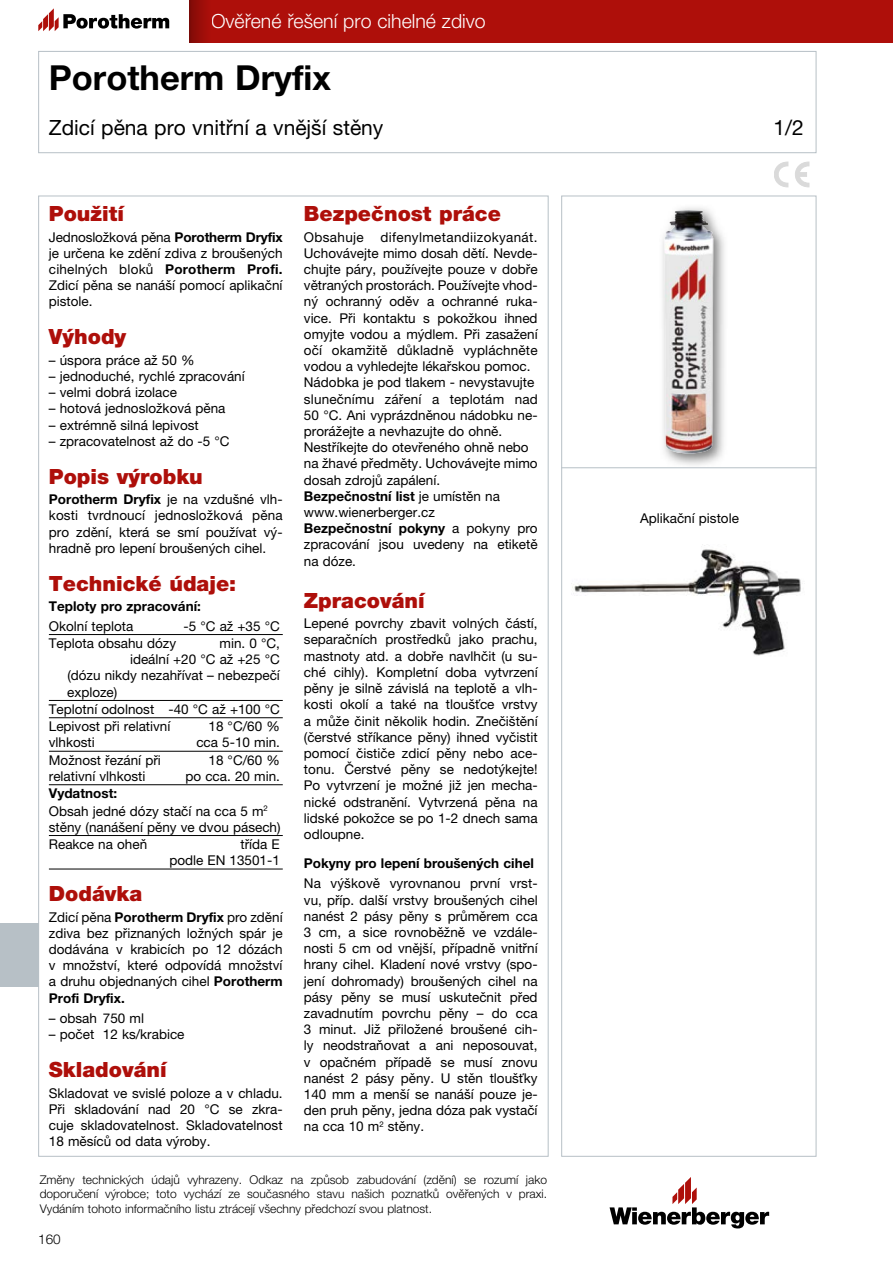
<style>
.page{position:relative;width:893px;height:1263px;background:#fff}
.page>*{position:absolute;margin:0;border:0;box-sizing:border-box;transform-origin:0 0}
.t1{font:700 34.5px "Helvetica Neue LT Pro";color:#000}
.t2{font:900 21px "Helvetica Neue LT Pro";color:#ae0f0a}
.t3{font:21px "Helvetica Neue LT Pro";color:#000}
.t4{font:300 19.5px "Helvetica Neue LT Pro";color:#fff}
.t5{font:13.5px/16.2px "Helvetica Neue LT Pro";color:#000;text-align:justify}
.t6{font:700 13.5px "Helvetica Neue LT Pro";color:#000}
.t7{font:300 13.5px "Helvetica Neue LT Pro";color:#000}
.t8{font:300 12px/14.4px "Helvetica Neue LT Pro";color:#000;text-align:justify}
.s1{font-weight:700}
</style>
<div class="page">
<svg style="left:38px;top:8px;width:131px;height:23px"></svg>
<div style="left:190px;top:0;width:703px;height:43px;background:#ae0f0a"></div>
<svg style="left:190px;top:0;width:16px;height:43px"></svg>
<svg style="left:610px;top:1177px;width:159px;height:51px"></svg>
<div style="left:0;top:923px;width:38px;height:63px;background:#b7c0c6"></div>
<hr style="left:49px;top:634px;width:234px;height:1px;background:#000">
<hr style="left:49px;top:700px;width:234px;height:1px;background:#000">
<hr style="left:49px;top:717px;width:234px;height:1px;background:#000">
<hr style="left:49px;top:751px;width:234px;height:1px;background:#000">
<hr style="left:49px;top:784px;width:234px;height:1px;background:#000">
<hr style="left:49px;top:835px;width:234px;height:1px;background:#000">
<hr style="left:49px;top:869px;width:234px;height:1px;background:#000">
<img style="left:662px;top:207px;width:63px;height:258px">
<img style="left:664px;top:210px;width:49px;height:243px">
<div style="left:38px;top:51px;width:778px;height:102px;border:1px solid #b7c0c6"></div>
<hr style="left:561px;top:467px;width:255px;height:1px;background:#b7c0c6">
<svg style="left:774px;top:162px;width:35px;height:25px"></svg>
<img style="left:572px;top:544px;width:229px;height:112px">
<h3 class="t4" style="left:211px;top:10px;width:276px">Ověřené řešení pro cihelné zdivo</h3>
<h1 class="t1" style="left:49px;top:57px;width:284px">Porotherm Dryfix</h1>
<h2 class="t3" style="left:49px;top:115px;width:336px">Zdicí pěna pro vnitřní a vnější stěny</h2>
<h2 class="t3" style="left:774px;top:115px;width:32px">1/2</h2>
<h2 class="t2" style="left:49px;top:201px;width:77px">Použití</h2>
<p class="t5" style="left:49px;top:228px;width:235px">Jednosložková pěna <span class="s1">Porotherm Dryfix </span>je určena ke zdění zdiva z broušených cihelných bloků <span class="s1">Porotherm Profi.<br></span>Zdicí pěna se nanáší pomocí aplikační pistole.</p>
<h2 class="t2" style="left:49px;top:324px;width:79px">Výhody</h2>
<p class="t5" style="left:49px;top:352px;width:147px">– úspora práce až 50 %</p>
<p class="t5" style="left:49px;top:368px;width:197px">– jednoduché, rychlé zpracování</p>
<p class="t5" style="left:49px;top:384px;width:130px">– velmi dobrá izolace</p>
<p class="t5" style="left:49px;top:400px;width:178px">– hotová jednosložková pěna</p>
<p class="t5" style="left:49px;top:416px;width:151px">– extrémně silná lepivost</p>
<p class="t5" style="left:49px;top:433px;width:182px">– zpracovatelnost až do -5 °C</p>
<h2 class="t2" style="left:49px;top:464px;width:155px">Popis výrobku</h2>
<p class="t5" style="left:49px;top:491px;width:235px"><span class="s1">Porotherm Dryfix</span> je na vzdušné vlh&shy;kosti tvrdnoucí jednosložková pěna pro zdění, která se smí používat vý&shy;hradně pro lepení broušených cihel.</p>
<h2 class="t2" style="left:49px;top:571px;width:189px">Technické údaje:</h2>
<p class="t6" style="left:49px;top:598px;width:154px">Teploty pro zpracování:</p>
<p class="t5" style="left:49px;top:618px;width:86px">Okolní teplota</p>
<p class="t5" style="left:183px;top:618px;width:98px">-5 °C až +35 °C</p>
<p class="t5" style="left:49px;top:635px;width:129px">Teplota obsahu dózy</p>
<p class="t5" style="left:219px;top:635px;width:62px">min. 0 °C,</p>
<p class="t5" style="left:130px;top:651px;width:151px">ideální +20 °C až +25 °C</p>
<p class="t5" style="left:67px;top:667px;width:214px">(dózu nikdy nezahřívat – nebezpečí</p>
<p class="t5" style="left:67px;top:683px;width:52px">exploze)</p>
<p class="t5" style="left:49px;top:701px;width:233px">Teplotní odolnost -40 °C až +100 °C</p>
<p class="t5" style="left:49px;top:718px;width:123px">Lepivost při relativní</p>
<p class="t5" style="left:208px;top:718px;width:73px">18 °C/60 %</p>
<p class="t5" style="left:49px;top:734px;width:48px">vlhkosti</p>
<p class="t5" style="left:196px;top:734px;width:85px">cca 5-10 min.</p>
<p class="t5" style="left:49px;top:752px;width:113px">Možnost řezání při</p>
<p class="t5" style="left:208px;top:752px;width:73px">18 °C/60 %</p>
<p class="t5" style="left:49px;top:768px;width:98px">relativní vlhkosti</p>
<p class="t5" style="left:185px;top:768px;width:96px">po cca. 20 min.</p>
<p class="t5" style="left:49px;top:785px;width:233px;line-height:17px;text-align:left"><span class="s1">Vydatnost:<br></span>Obsah jedné dózy stačí na cca 5 m<sup>2 </sup>stěny (nanášení pěny ve dvou pásech)<br>Reakce na oheň</p>
<p class="t5" style="left:169px;top:836px;width:112px;text-align:right">třída E<br>podle EN 13501-1</p>
<h2 class="t2" style="left:49px;top:881px;width:95px">Dodávka</h2>
<p class="t5" style="left:49px;top:908px;width:235px">Zdicí pěna <span class="s1">Porotherm Dryfix</span> pro zdění zdiva bez přiznaných ložných spár je dodávána v krabicích po 12 dózách v množství, které odpovídá množství a druhu objednaných cihel <span class="s1">Porotherm Profi Dryfix.</span></p>
<p class="t5" style="left:49px;top:1010px;width:97px">– obsah 750 ml</p>
<p class="t5" style="left:49px;top:1026px;width:137px">– počet 12 ks/krabice</p>
<h2 class="t2" style="left:49px;top:1057px;width:119px">Skladování</h2>
<p class="t5" style="left:49px;top:1084px;width:235px">Skladovat ve svislé poloze a v chladu.<br>Při skladování nad 20 °C se zkra&shy;cuje skladovatelnost. Skladovatelnost 18 měsíců od data výroby.</p>
<h2 class="t2" style="left:304px;top:201px;width:199px">Bezpečnost práce</h2>
<p class="t5" style="left:304px;top:228px;width:235px;text-align:left">Obsahuje difenylmetandiizokyanát.<br>Uchovávejte mimo dosah dětí. Nevde&shy;chujte páry, používejte pouze v dobře větraných prostorách. Používejte vhod&shy;ný ochranný oděv a ochranné ruka&shy;vice. Při kontaktu s pokožkou ihned omyjte vodou a mýdlem. Při zasažení očí okamžitě důkladně vypláchněte vodou a vyhledejte lékařskou pomoc.<br>Nádobka je pod tlakem - nevystavujte slunečnímu záření a teplotám nad 50 °C. Ani vyprázdněnou nádobku ne&shy;prorážejte a nevhazujte do ohně.<br>Nestříkejte do otevřeného ohně nebo na žhavé předměty. Uchovávejte mimo dosah zdrojů zapálení.<br><span class="s1">Bezpečnostní list</span> je umístěn na www.wienerberger.cz<br><span class="s1">Bezpečnostní pokyny</span> a pokyny pro zpracování jsou uvedeny na etiketě na dóze.</p>
<h2 class="t2" style="left:304px;top:588px;width:122px">Zpracování</h2>
<p class="t5" style="left:304px;top:615px;width:235px">Lepené povrchy zbavit volných částí, separačních prostředků jako prachu, mastnoty atd. a dobře navlhčit (u su&shy;ché cihly). Kompletní doba vytvrzení pěny je silně závislá na teplotě a vlh&shy;kosti okolí a také na tloušťce vrstvy a může činit několik hodin. Znečištění (čerstvé stříkance pěny) ihned vyčistit pomocí čističe zdicí pěny nebo ace&shy;tonu. Čerstvé pěny se nedotýkejte!<br>Po vytvrzení je možné již jen mecha&shy;nické odstranění. Vytvrzená pěna na lidské pokožce se po 1-2 dnech sama odloupne.</p>
<p class="t6" style="left:304px;top:855px;width:231px">Pokyny pro lepení broušených cihel</p>
<p class="t5" style="left:304px;top:875px;width:235px">Na výškově vyrovnanou první vrst&shy;vu, příp. další vrstvy broušených cihel nanést 2 pásy pěny s průměrem cca 3 cm, a sice rovnoběžně ve vzdále&shy;nosti 5 cm od vnější, případně vnitřní hrany cihel. Kladení nové vrstvy (spo&shy;jení dohromady) broušených cihel na pásy pěny se musí uskutečnit před zavadnutím povrchu pěny – do cca 3 minut. Již přiložené broušené cih&shy;ly neodstraňovat a ani neposouvat, v opačném případě se musí znovu nanést 2 pásy pěny. U stěn tloušťky 140 mm a menší se nanáší pouze je&shy;den pruh pěny, jedna dóza pak vystačí na cca 10 m<sup>2</sup> stěny.</p>
<p class="t8" style="left:40px;top:1172px;width:509px">Změny technických údajů vyhrazeny. Odkaz na způsob zabudování (zdění) se rozumí jako doporučení výrobce; toto vychází ze současného stavu našich poznatků ověřených v praxi.<br>Vydáním tohoto informačního listu ztrácejí všechny předchozí svou platnost.</p>
<p class="t7" style="left:38px;top:1231px;width:24px">160</p>
<p class="t5" style="left:640px;top:510px;width:100px">Aplikační pistole</p>
</div>
